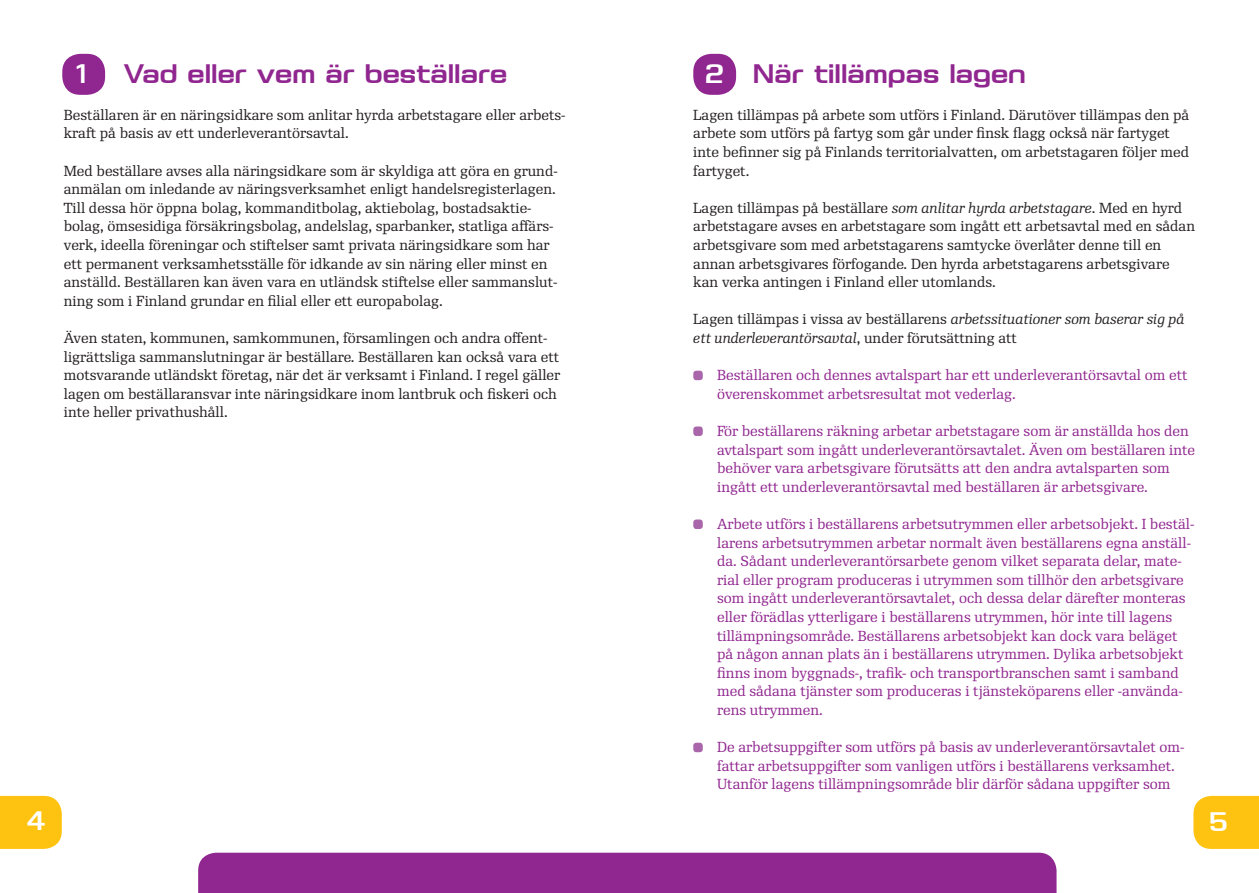
<style>
.page{position:relative;width:1259px;height:893px;background:#fff}
.page>*{position:absolute;margin:0;border:0;box-sizing:border-box;transform-origin:0 0}
.t1{font:600 24px "Saturn";color:#90268f}
.t2{font:600 24px "Saturn";color:#fff}
.Leipäteksti_10_pt{font:14.1px/18.6px "Re Public Std";color:#231f20}
.Luettelo{font:14.1px/18.6px "Re Public Std";color:#90268f}
.s1{color:#fff}
.s2{font-style:italic}
</style>
<div class="page">
<div style="left:198px;top:853px;width:858px;height:40px;background:#90268f"></div>
<div style="left:1193px;top:796px;width:66px;height:53px;background:#fec210"></div>
<div style="left:0;top:796px;width:62px;height:53px;background:#fec210"></div>
<div style="left:693px;top:54px;width:43px;height:41px;background:#90268f;border-radius:18px"></div>
<div style="left:62px;top:54px;width:43px;height:41px;background:#90268f;border-radius:18px"></div>
<div style="left:693px;top:371px;width:10px;height:9px;background:#a966aa;border-radius:3px"></div>
<div style="left:693px;top:426px;width:10px;height:10px;background:#a966aa;border-radius:3px"></div>
<div style="left:693px;top:519px;width:10px;height:10px;background:#a966aa;border-radius:3px"></div>
<div style="left:693px;top:743px;width:10px;height:9px;background:#a966aa;border-radius:3px"></div>
<p class="t2" style="left:76px;top:57px;width:13px">1</p>
<p class="t1" style="left:123px;top:57px;width:385px">Vad eller vem är beställare</p>
<p class="Leipäteksti_10_pt" style="left:64px;top:106px;width:503px">Beställaren är en näringsidkare som anlitar hyrda arbetstagare eller arbets&shy;kraft på basis av ett underleverantörsavtal.</p>
<p class="Leipäteksti_10_pt" style="left:64px;top:161px;width:495px">Med beställare avses alla näringsidkare som är skyldiga att göra en grund&shy;anmälan om inledande av näringsverksamhet enligt handelsregisterlagen.</p>
<p class="Leipäteksti_10_pt" style="left:64px;top:199px;width:495px">Till dessa hör öppna bolag, kommanditbolag, aktiebolag, bostadsaktie&shy;bolag, ömsesidiga försäkringsbolag, andelslag, sparbanker, statliga affärs&shy;verk, ideella föreningar och stiftelser samt privata näringsidkare som har ett permanent verksamhetsställe för idkande av sin näring eller minst en anställd. Beställaren kan även vara en utländsk stiftelse eller sammanslut&shy;ning som i Finland grundar en filial eller ett europabolag.</p>
<p class="Leipäteksti_10_pt" style="left:64px;top:329px;width:498px">Även staten, kommunen, samkommunen, församlingen och andra offent&shy;ligrättsliga sammanslutningar är beställare. Beställaren kan också vara ett motsvarande utländskt företag, när det är verksamt i Finland. I regel gäller lagen om beställaransvar inte näringsidkare inom lantbruk och fiskeri och inte heller privathushåll.</p>
<p class="t1" style="left:705px;top:57px;width:322px"><span class="s1">2</span> När tillämpas lagen</p>
<p class="Leipäteksti_10_pt" style="left:693px;top:106px;width:497px">Lagen tillämpas på arbete som utförs i Finland. Därutöver tillämpas den på arbete som utförs på fartyg som går under finsk flagg också när fartyget inte befinner sig på Finlands territorialvatten, om arbetstagaren följer med fartyget.</p>
<p class="Leipäteksti_10_pt" style="left:693px;top:199px;width:503px">Lagen tillämpas på beställare <span class="s2">som anlitar hyrda arbetstagare</span>. Med en hyrd arbetstagare avses en arbetstagare som ingått ett arbetsavtal med en sådan arbetsgivare som med arbetstagarens samtycke överlåter denne till en annan arbetsgivares förfogande. Den hyrda arbetstagarens arbetsgivare kan verka antingen i Finland eller utomlands.</p>
<p class="Leipäteksti_10_pt" style="left:693px;top:310px;width:492px">Lagen tillämpas i vissa av beställarens <span class="s2">arbetssituationer som baserar sig på ett underleverantörsavtal</span>, under förutsättning att</p>
<p class="Luettelo" style="left:717px;top:366px;width:472px">Beställaren och dennes avtalspart har ett underleverantörsavtal om ett överenskommet arbetsresultat mot vederlag.</p>
<p class="Luettelo" style="left:717px;top:422px;width:479px">För beställarens räkning arbetar arbetstagare som är anställda hos den avtalspart som ingått underleverantörsavtalet. Även om beställaren inte behöver vara arbetsgivare förutsätts att den andra avtalsparten som ingått ett underleverantörsavtal med beställaren är arbetsgivare.</p>
<p class="Luettelo" style="left:717px;top:515px;width:479px">Arbete utförs i beställarens arbetsutrymmen eller arbetsobjekt. I bestäl&shy;larens arbetsutrymmen arbetar normalt även beställarens egna anställ&shy;da. Sådant underleverantörsarbete genom vilket separata delar, mate&shy;rial eller program produceras i utrymmen som tillhör den arbetsgivare som ingått underleverantörsavtalet, och dessa delar därefter monteras eller förädlas ytterligare i beställarens utrymmen, hör inte till lagens tillämpningsområde. Beställarens arbetsobjekt kan dock vara beläget på någon annan plats än i beställarens utrymmen. Dylika arbetsobjekt finns inom byggnads-, trafik- och transportbranschen samt i samband med sådana tjänster som produceras i tjänsteköparens eller -använda&shy;rens utrymmen.</p>
<p class="Luettelo" style="left:717px;top:738px;width:469px">De arbetsuppgifter som utförs på basis av underleverantörsavtalet om&shy;fattar arbetsuppgifter som vanligen utförs i beställarens verksamhet.<br>Utanför lagens tillämpningsområde blir därför sådana uppgifter som</p>
<p class="t2" style="left:27px;top:804px;width:21px">4</p>
<p class="t2" style="left:1209px;top:805px;width:20px">5</p>
</div>
